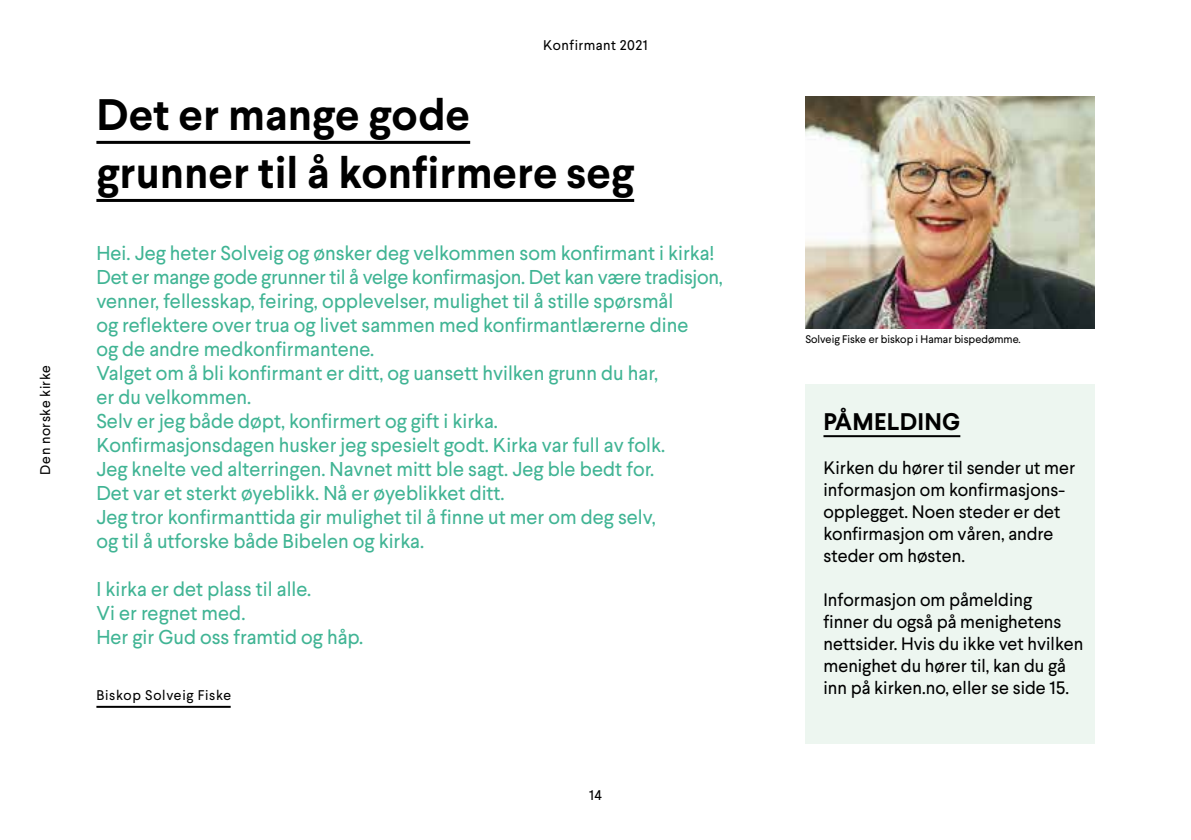
<style>
.page{position:relative;width:1191px;height:840px;background:#fff}
.page>*{position:absolute;margin:0;border:0;box-sizing:border-box;transform-origin:0 0}
.t1{font:700 44px/58px "Larsseit";color:#000}
.t2{font:700 24px "Larsseit";letter-spacing:.01em;color:#000}
.t3{font:20px/24px "Larsseit";color:#40b494}
.t4{font:18px/22px "Larsseit";color:#000}
.t5{font:14px "Larsseit";letter-spacing:.04em;color:#000}
.t6{font:11px "Larsseit";color:#000}
</style>
<div class="page">
<div style="left:805px;top:384px;width:290px;height:359px;background:#edf6f0"></div>
<hr style="left:823px;top:435px;width:137px;height:2px;background:#000">
<hr style="left:96px;top:141px;width:374px;height:3px;background:#000">
<hr style="left:96px;top:199px;width:538px;height:3px;background:#000">
<hr style="left:96px;top:705px;width:135px;height:2px;background:#000">
<img style="left:805px;top:96px;width:289px;height:232px">
<p class="t5" style="left:36px;top:474px;width:111px;rotate:-90deg">Den norske kirke</p>
<p class="t5" style="left:543px;top:36px;width:106px">Konfirmant 2021</p>
<h1 class="t1" style="left:96px;top:85px;width:539px">Det er mange gode<br>grunner til å konfirmere seg</h1>
<p class="t3" style="left:96px;top:240px;width:628px">Hei. Jeg heter Solveig og ønsker deg velkommen som konfirmant i kirka!<br>Det er mange gode grunner til å velge konfirmasjon. Det kan være tradisjon, venner, fellesskap, feiring, opplevelser, mulighet til å stille spørsmål<br>og reflektere over trua og livet sammen med konfirmantlærerne dine<br>og de andre medkonfirmantene.<br>Valget om å bli konfirmant er ditt, og uansett hvilken grunn du har,<br>er du velkommen.<br>Selv er jeg både døpt, konfirmert og gift i kirka.<br>Konfirmasjonsdagen husker jeg spesielt godt. Kirka var full av folk.<br>Jeg knelte ved alterringen. Navnet mitt ble sagt. Jeg ble bedt for.<br>Det var et sterkt øyeblikk. Nå er øyeblikket ditt.<br>Jeg tror konfirmanttida gir mulighet til å finne ut mer om deg selv,<br>og til å utforske både Bibelen og kirka.</p>
<p class="t3" style="left:96px;top:576px;width:268px">I kirka er det plass til alle.<br>Vi er regnet med.<br>Her gir Gud oss framtid og håp.</p>
<p class="t5" style="left:96px;top:686px;width:136px">Biskop Solveig Fiske</p>
<p class="t5" style="left:589px;top:786px;width:14px">14</p>
<p class="t6" style="left:805px;top:332px;width:217px">Solveig Fiske er biskop i Hamar bispedømme.</p>
<p class="t2" style="left:823px;top:405px;width:139px">PÅMELDING</p>
<p class="t4" style="left:823px;top:456px;width:253px">Kirken du hører til sender ut mer informasjon om konfirmasjons&shy;opplegget. Noen steder er det konfirmasjon om våren, andre steder om høsten.</p>
<p class="t4" style="left:823px;top:588px;width:261px">Informasjon om påmelding<br>finner du også på menighetens nettsider. Hvis du ikke vet hvilken menighet du hører til, kan du gå inn på kirken.no, eller se side 15.</p>
</div>
